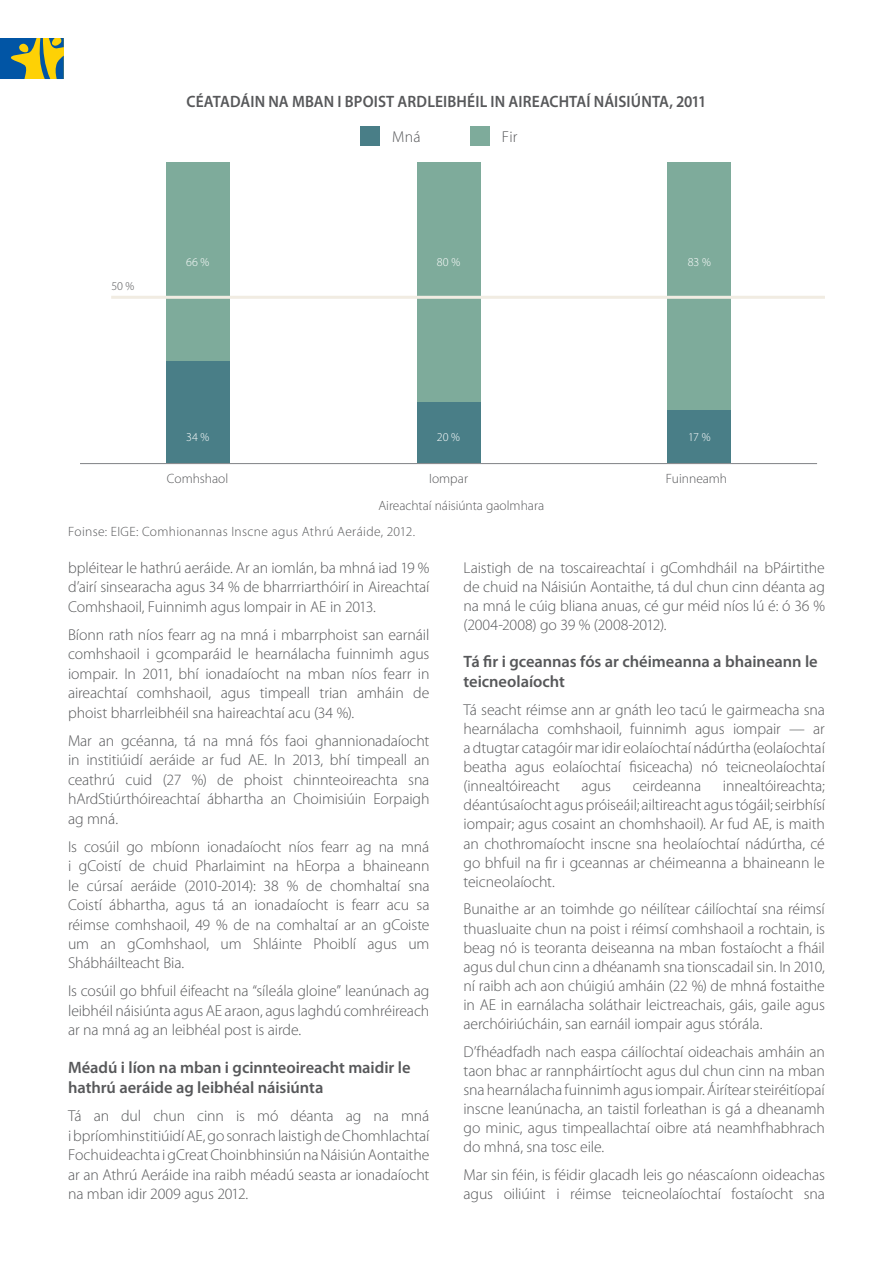
<style>
.page{position:relative;width:893px;height:1263px;background:#fff}
.page>*{position:absolute;margin:0;border:0;box-sizing:border-box;transform-origin:0 0}
.Subtitle{font:600 16.5px/20.4px "Myriad Pro";letter-spacing:-.005em;color:#57585a}
.Fig_Table_title{font:600 16.5px "Myriad Pro";letter-spacing:.005em;color:#57585a;scale:.94 1}
.Body_Text{font:300 15.75px/19px "Myriad Pro";letter-spacing:-.01em;color:#57585a;text-align:justify}
.Fig_text{font:300 15.75px "Myriad Pro";letter-spacing:.015em;color:#57585a}
.Body_Text-2{font:300 13.5px "Myriad Pro";color:#57585a}
.Source{font:300 13.5px "Myriad Pro";letter-spacing:.025em;color:#57585a}
.Body_Text-3{font:300 12px "Myriad Pro";color:#fff}
.Body_Text-4{font:300 12px "Myriad Pro";color:#57585a}
</style>
<div class="page">
<svg style="left:0;top:38px;width:64px;height:41px;background:#768e5a"></svg>
<hr style="left:80px;top:463px;width:737px;height:1px;background:#808285">
<div style="left:361px;top:127px;width:19px;height:19px;background:#497e87"></div>
<div style="left:471px;top:127px;width:19px;height:19px;background:#7eab9b"></div>
<div style="left:166px;top:162px;width:64px;height:199px;background:#7eab9b"></div>
<div style="left:417px;top:162px;width:63px;height:240px;background:#7eab9b"></div>
<div style="left:667px;top:162px;width:64px;height:249px;background:#7eab9b"></div>
<div style="left:166px;top:361px;width:64px;height:102px;background:#497e87"></div>
<div style="left:417px;top:402px;width:63px;height:61px;background:#497e87"></div>
<div style="left:667px;top:411px;width:64px;height:52px;background:#497e87"></div>
<hr style="left:111px;top:296px;width:714px;height:3px;background:#f1ece2">
<p class="Fig_Table_title" style="left:187px;top:92px;width:555px">CÉATADÁIN NA MBAN I BPOIST ARDLEIBHÉIL IN AIREACHTAÍ NÁISIÚNTA, 2011</p>
<p class="Body_Text-4" style="left:111px;top:280px;width:25px">50 %</p>
<p class="Body_Text-3" style="left:186px;top:255px;width:25px">66 %</p>
<p class="Fig_text" style="left:392px;top:128px;width:30px">Mná</p>
<p class="Fig_text" style="left:502px;top:128px;width:17px">Fir</p>
<p class="Body_Text-3" style="left:437px;top:255px;width:25px">80 %</p>
<p class="Body_Text-3" style="left:688px;top:255px;width:25px">83 %</p>
<p class="Body_Text-3" style="left:186px;top:430px;width:25px">34 %</p>
<p class="Body_Text-3" style="left:437px;top:430px;width:25px">20 %</p>
<p class="Body_Text-3" style="left:688px;top:430px;width:24px">17 %</p>
<p class="Body_Text-2" style="left:167px;top:471px;width:63px">Comhshaol</p>
<p class="Body_Text-2" style="left:429px;top:471px;width:40px">Iompar</p>
<p class="Body_Text-2" style="left:666px;top:471px;width:63px">Fuinneamh</p>
<p class="Source" style="left:68px;top:524px;width:348px">Foinse: EIGE: Comhionannas Inscne agus Athrú Aeráide, 2012.</p>
<p class="Body_Text-2" style="left:378px;top:498px;width:167px">Aireachtaí náisiúnta gaolmhara</p>
<p class="Body_Text" style="left:68px;top:558px;width:363px;line-height:19.5px">bpléitear le hathrú aeráide. Ar an iomlán, ba mhná iad 19 % d’airí sinsearacha agus 34 % de bharrriarthóirí in Aireachtaí Comhshaoil, Fuinnimh agus Iompair in AE in 2013.</p>
<p class="Body_Text" style="left:68px;top:625px;width:363px;line-height:19.5px">Bíonn rath níos fearr ag na mná i mbarrphoist san earnáil comhshaoil i gcomparáid le hearnálacha fuinnimh agus iompair. In 2011, bhí ionadaíocht na mban níos fearr in aireachtaí comhshaoil, agus timpeall trian amháin de phoist bharrleibhéil sna haireachtaí acu (34 %).</p>
<p class="Body_Text" style="left:68px;top:731px;width:363px;line-height:19.5px">Mar an gcéanna, tá na mná fós faoi ghannionadaíocht in institiúidí aeráide ar fud AE. In 2013, bhí timpeall an ceathrú cuid (27 %) de phoist chinnteoireachta sna hArdStiúrthóireachtaí ábhartha an Choimisiúin Eorpaigh ag mná.</p>
<p class="Body_Text" style="left:68px;top:837px;width:363px;line-height:19.5px">Is cosúil go mbíonn ionadaíocht níos fearr ag na mná i gCoistí de chuid Pharlaimint na hEorpa a bhaineann le cúrsaí aeráide (2010-2014): 38 % de chomhaltaí sna Coistí ábhartha, agus tá an ionadaíocht is fearr acu sa réimse comhshaoil, 49 % de na comhaltaí ar an gCoiste um an gComhshaol, um Shláinte Phoiblí agus um Shábháilteacht Bia.</p>
<p class="Body_Text" style="left:68px;top:982px;width:363px;line-height:19.5px">Is cosúil go bhfuil éifeacht na “síleála gloine” leanúnach ag leibhéil náisiúnta agus AE araon, agus laghdú comhréireach ar na mná ag an leibhéal post is airde.</p>
<p class="Subtitle" style="left:68px;top:1057px;width:344px">Méadú i líon na mban i gcinnteoireacht maidir le hathrú aeráide ag leibhéal náisiúnta</p>
<p class="Body_Text" style="left:68px;top:1106px;width:363px;line-height:19.5px">Tá an dul chun cinn is mó déanta ag na mná ibpríomhinstitiúidí AE, go sonrach laistigh de Chomhlachtaí Fochuideachta igCreat Choinbhinsiún na Náisiún Aontaithe ar an Athrú Aeráide ina raibh méadú seasta ar ionadaíocht na mban idir 2009 agus 2012.</p>
<p class="Body_Text" style="left:463px;top:558px;width:363px">Laistigh de na toscaireachtaí i gComhdháil na bPáirtithe de chuid na Náisiún Aontaithe, tá dul chun cinn déanta ag na mná le cúig bliana anuas, cé gur méid níos lú é: ó 36 % (2004-2008) go 39 % (2008-2012).</p>
<p class="Subtitle" style="left:463px;top:652px;width:356px;line-height:20px">Tá fir i gceannas fós ar chéimeanna a bhaineann le teicneolaíocht</p>
<p class="Body_Text" style="left:463px;top:700px;width:363px">Tá seacht réimse ann ar gnáth leo tacú le gairmeacha sna hearnálacha comhshaoil, fuinnimh agus iompair — ar a dtugtar catagóir mar idir eolaíochtaí nádúrtha (eolaíochtaí beatha agus eolaíochtaí fisiceacha) nó teicneolaíochtaí (innealtóireacht</p>
<p class="Body_Text" style="left:463px;top:777px;width:363px;text-indent:259px">innealtóireachta; déantúsaíocht agus próiseáil; ailtireacht agus tógáil; seirbhísí iompair; agus cosaint an chomhshaoil). Ar fud AE, is maith an chothromaíocht inscne sna heolaíochtaí nádúrtha, cé go bhfuil na fir i gceannas ar chéimeanna a bhaineann le teicneolaíocht.</p>
<p class="Body_Text" style="left:463px;top:900px;width:363px">Bunaithe ar an toimhde go néilítear cáilíochtaí sna réimsí thuasluaite chun na poist i réimsí comhshaoil a rochtain, is beag nó is teoranta deiseanna na mban fostaíocht a fháil agus dul chun cinn a dhéanamh sna tionscadail sin. In 2010, ní raibh ach aon chúigiú amháin (22 %) de mhná fostaithe in AE in earnálacha soláthair leictreachais, gáis, gaile agus aerchóiriúcháin, san earnáil iompair agus stórála.</p>
<p class="Body_Text" style="left:463px;top:1042px;width:363px">D’fhéadfadh nach easpa cáilíochtaí oideachais amháin an taon bhac ar rannpháirtíocht agus dul chun cinn na mban sna hearnálacha fuinnimh agus iompair. Áirítear steiréitíopaí inscne leanúnacha, an taistil forleathan is gá a dheanamh go minic, agus timpeallachtaí oibre atá neamhfhabhrach do mhná, sna tosc eile.</p>
<p class="Body_Text" style="left:463px;top:1165px;width:363px">Mar sin féin, is féidir glacadh leis go néascaíonn oideachas agus oiliúint i réimse teicneolaíochtaí fostaíocht sna</p>
<p class="Body_Text" style="left:581px;top:777px;width:31px">agus</p>
<p class="Body_Text" style="left:633px;top:777px;width:70px">ceirdeanna</p>
</div>
